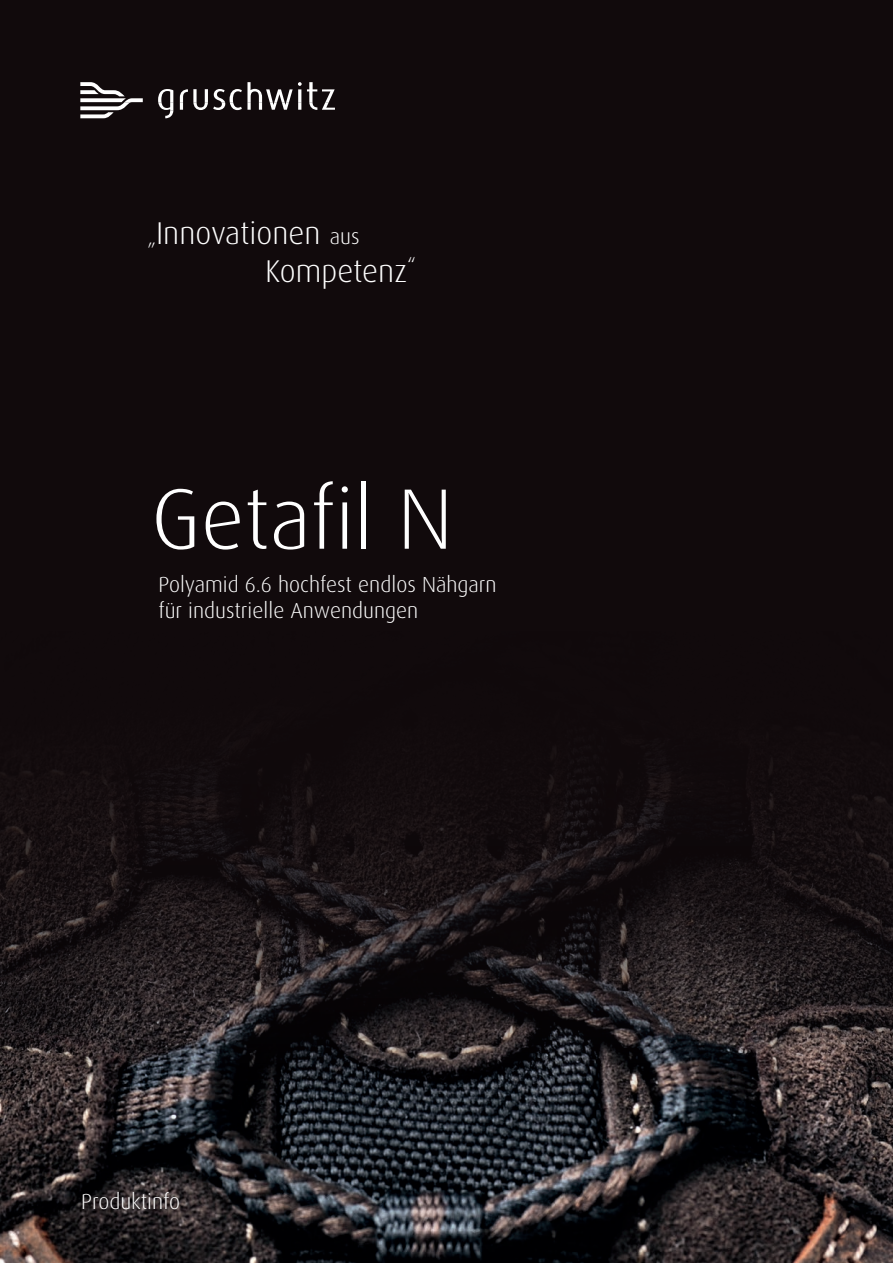
<style>
.page{position:relative;width:893px;height:1263px;background:#110a0c}
.page>*{position:absolute;margin:0;border:0;box-sizing:border-box;transform-origin:0 0}
.t1{font:300 85.95px "Dax CE";color:#fff}
.t2{font:300 31.5px/38.1px "Dax CE";color:#fff}
.t3{font:300 21.75px/26.1px "Dax CE";color:#fff}
.s1{font-size:21.75px}
</style>
<div class="page">
<svg style="left:80px;top:82px;width:255px;height:36px"></svg>
<img style="left:0;top:765px;width:893px;height:498px">
<h2 class="t2" style="left:265px;top:213px;width:152px;text-indent:-118px"><span class="s1">„</span>Innovationen <span class="s1">aus<br></span>Kompetenz<sup>“</sup></h2>
<h1 class="t1" style="left:151px;top:465px;width:303px">Getafil N</h1>
<p class="t3" style="left:158px;top:571px;width:340px">Polyamid 6.6 hochfest endlos Nähgarn für industrielle Anwendungen</p>
<p class="t3" style="left:81px;top:1188px;width:101px">Produktinfo</p>
</div>
